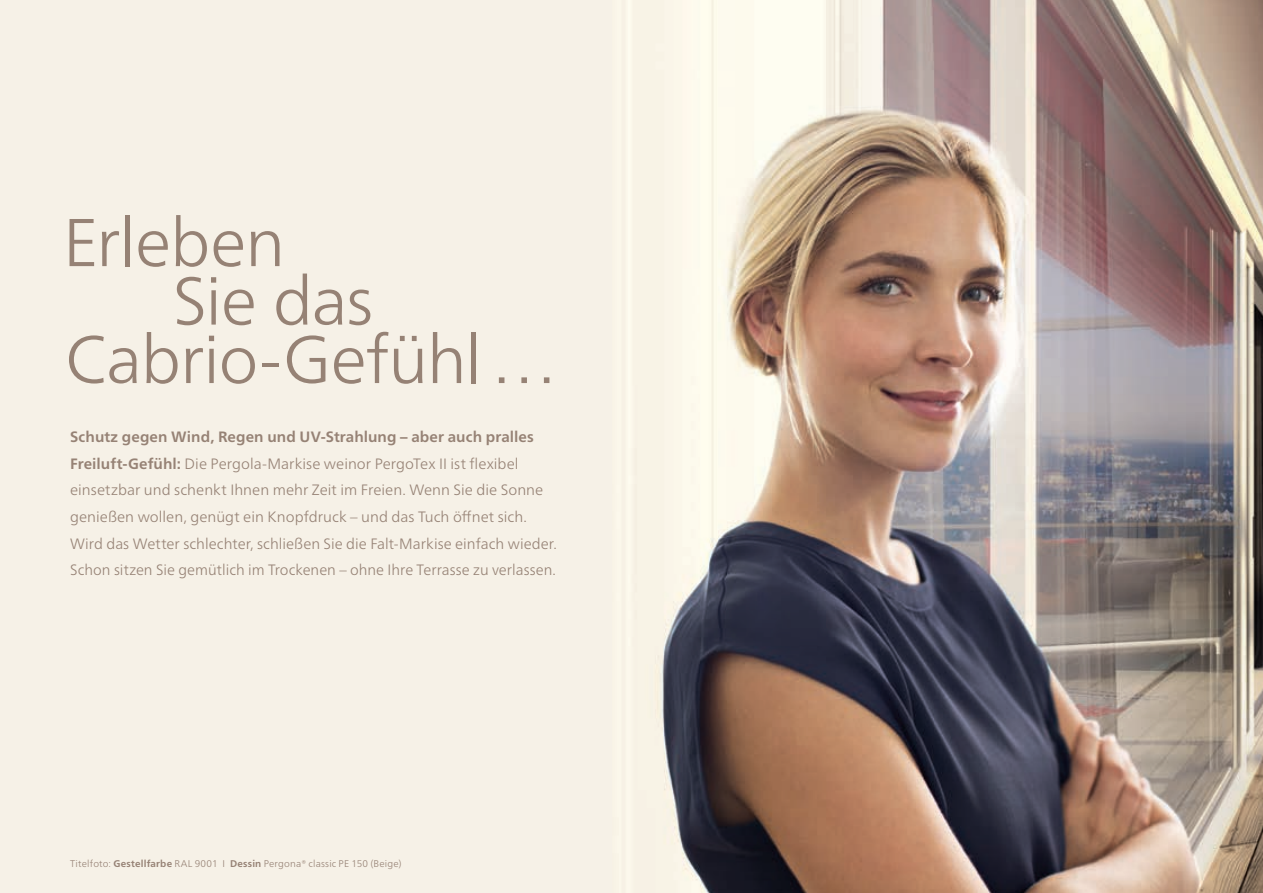
<style>
.page{position:relative;width:1263px;height:893px;background:#fff}
.page>*{position:absolute;margin:0;border:0;box-sizing:border-box;transform-origin:0 0}
._01_Head_Rlight{font:300 67.5px "Frutiger Neue LTW1 G";letter-spacing:-.02em;color:#968275}
._03_Copy_Rlight_10_5{font:300 15px/26.5px "Frutiger Neue LTW1 G";letter-spacing:.005em;color:#968275}
._08_Rlight_6_5_2_5mm{font:300 9.75px "Frutiger Neue LTW1 G";letter-spacing:.02em;color:#968275}
.s1{font-weight:700}
</style>
<div class="page">
<div style="left:0;top:0;width:612px;height:893px;background:#f6f1e7"></div>
<img style="left:612px;top:0;width:651px;height:893px">
<p class="_01_Head_Rlight" style="left:63px;top:202px;width:224px">Erleben</p>
<p class="_01_Head_Rlight" style="left:173px;top:260px;width:202px">Sie das</p>
<p class="_01_Head_Rlight" style="left:65px;top:319px;width:494px">Cabrio-Gefühl…</p>
<p class="_03_Copy_Rlight_10_5" style="left:70px;top:424px;width:488px"><span class="s1">Schutz gegen Wind, Regen und UV-Strahlung – aber auch pralles Freiluft-Gefühl:</span> Die Pergola-Markise weinor PergoTex II ist flexibel einsetzbar und schenkt Ihnen mehr Zeit im Freien. Wenn Sie die Sonne genießen wollen, genügt ein Knopfdruck – und das Tuch öffnet sich.<br>Wird das Wetter schlechter, schließen Sie die Falt-Markise einfach wieder.<br>Schon sitzen Sie gemütlich im Trockenen – ohne Ihre Terrasse zu verlassen.</p>
<p class="_08_Rlight_6_5_2_5mm" style="left:70px;top:858px;width:333px">Titelfoto: <span class="s1">Gestellfarbe</span> RAL 9001 I <span class="s1">Dessin</span> Pergona® classic PE 150 (Beige)</p>
</div>
